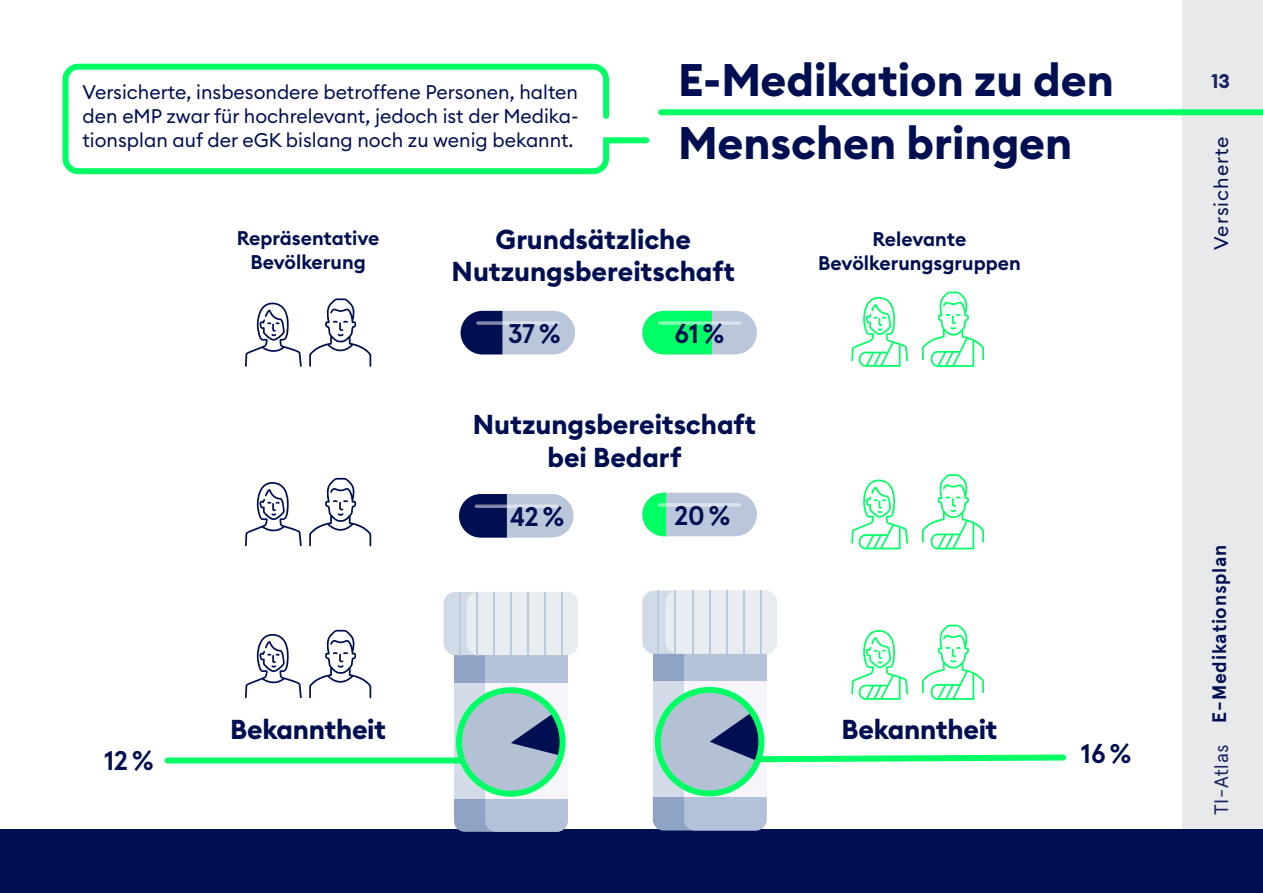
<style>
.page{position:relative;width:1263px;height:893px;background:#fff}
.page>*{position:absolute;margin:0;border:0;box-sizing:border-box;transform-origin:0 0}
.t1{font:700 45px/63px "Euclid Circular B";color:#000e52}
.t2{font:700 27px/32.4px "Euclid Circular B";letter-spacing:-.005em;color:#000e52;text-align:center}
.t3{font:700 27px "Apercu Pro";letter-spacing:-.005em;color:#000e52}
.t4{font:19.5px/24px "Euclid Circular B";color:#000e52;text-align:justify}
.t5{font:600 19.5px/24px "Euclid Circular B";color:#000e52;text-align:center}
.t6{font:700 19.5px "Apercu Pro";letter-spacing:.04em;color:#000e52}
.t7{font:19.5px "Euclid Circular B";letter-spacing:.05em;color:#000e52}
.t8{font:19.5px "Apercu Pro";letter-spacing:.03em;color:#1a2663}
.t9{font:700 19.5px "Euclid Circular B";color:#1a2663}
</style>
<div class="page">
<hr style="left:0;top:0;width:1px;height:893px;background:#f0f3f5">
<div style="left:1182px;top:0;width:81px;height:893px;background:#e7e9ea"></div>
<div style="left:0;top:829px;width:1263px;height:64px;background:#000e52"></div>
<div style="left:661px;top:109px;width:602px;height:6px;background:#00ff64"></div>
<div style="left:642px;top:311px;width:115px;height:43px;background:#bac7db;border-radius:22px"></div>
<svg style="left:642px;top:311px;width:70px;height:43px;background:#13fe6f"></svg>
<svg style="left:658px;top:321px;width:83px;height:4px"></svg>
<svg style="left:851px;top:297px;width:57px;height:70px"></svg>
<svg style="left:922px;top:291px;width:62px;height:76px"></svg>
<div style="left:642px;top:591px;width:135px;height:63px;background:#d1dbe8;border-radius:12px"></div>
<div style="left:666px;top:591px;width:111px;height:63px;background:#e8edf2;border-radius:12px"></div>
<hr style="left:760px;top:591px;width:2px;height:63px;background:#bac9db">
<hr style="left:743px;top:591px;width:2px;height:63px;background:#bac9db">
<hr style="left:726px;top:591px;width:2px;height:63px;background:#bac9db">
<hr style="left:657px;top:591px;width:2px;height:63px;background:#bac9db">
<hr style="left:691px;top:591px;width:2px;height:63px;background:#bac9db">
<hr style="left:709px;top:591px;width:1px;height:63px;background:#bac9db">
<hr style="left:674px;top:591px;width:2px;height:63px;background:#bac9db">
<svg style="left:650px;top:625px;width:416px;height:205px"></svg>
<div style="left:454px;top:655px;width:114px;height:28px;background:#8fa3c4"></div>
<div style="left:485px;top:655px;width:83px;height:28px;background:#b3c2d9"></div>
<svg style="left:454px;top:798px;width:114px;height:34px;background:#a9b9d2"></svg>
<div style="left:454px;top:683px;width:114px;height:115px;background:#d4dbe8"></div>
<div style="left:485px;top:683px;width:83px;height:115px;background:#f5f5fa"></div>
<div style="left:444px;top:592px;width:134px;height:63px;background:#d1dbe8;border-radius:12px"></div>
<div style="left:467px;top:592px;width:111px;height:63px;background:#e8edf2;border-radius:12px"></div>
<hr style="left:561px;top:592px;width:2px;height:63px;background:#bac9db">
<hr style="left:544px;top:592px;width:2px;height:63px;background:#bac9db">
<hr style="left:527px;top:592px;width:2px;height:63px;background:#bac9db">
<hr style="left:459px;top:592px;width:1px;height:63px;background:#bac9db">
<hr style="left:493px;top:592px;width:2px;height:63px;background:#bac9db">
<hr style="left:510px;top:592px;width:2px;height:63px;background:#bac9db">
<hr style="left:476px;top:592px;width:2px;height:63px;background:#bac9db">
<div style="left:168px;top:757px;width:295px;height:6px;background:#00ff64"></div>
<svg style="left:851px;top:480px;width:57px;height:69px"></svg>
<svg style="left:922px;top:474px;width:62px;height:75px"></svg>
<svg style="left:309px;top:298px;width:62px;height:69px"></svg>
<svg style="left:245px;top:303px;width:57px;height:64px"></svg>
<svg style="left:309px;top:478px;width:62px;height:68px"></svg>
<svg style="left:245px;top:482px;width:57px;height:64px"></svg>
<svg style="left:309px;top:630px;width:62px;height:68px"></svg>
<svg style="left:245px;top:634px;width:57px;height:64px"></svg>
<div style="left:642px;top:493px;width:115px;height:43px;background:#bac7db;border-radius:22px"></div>
<svg style="left:642px;top:493px;width:24px;height:43px"></svg>
<svg style="left:658px;top:503px;width:83px;height:4px"></svg>
<div style="left:459px;top:494px;width:114px;height:44px;background:#bac7db;border-radius:22px"></div>
<svg style="left:459px;top:494px;width:48px;height:44px;background:#1c2965"></svg>
<svg style="left:475px;top:504px;width:83px;height:4px"></svg>
<div style="left:461px;top:311px;width:114px;height:43px;background:#bac7db;border-radius:22px"></div>
<svg style="left:461px;top:311px;width:41px;height:43px;background:#1b2764"></svg>
<svg style="left:476px;top:321px;width:83px;height:4px"></svg>
<div style="left:458px;top:691px;width:105px;height:104px;background:#b4c1d4;border-radius:50%"></div>
<svg style="left:511px;top:713px;width:53px;height:43px"></svg>
<div style="left:456px;top:687px;width:110px;height:110px;border:6px solid #00ff64;border-radius:50%"></div>
<div style="left:63px;top:64px;width:546px;height:110px;border:6px solid #00ff64;border-radius:13px"></div>
<hr style="left:0;top:0;width:1px;height:63px;background:#00ff64">
<p class="t4" style="left:83px;top:80px;width:498px">Versicherte, insbesondere betroffene Personen, halten den eMP zwar für hochrelevant, jedoch ist der Medika&shy;tionsplan auf der eGK bislang noch zu wenig bekannt.</p>
<h1 class="t1" style="left:678px;top:49px;width:437px">E-Medikation zu den<br>Menschen bringen</h1>
<h2 class="t3" style="left:104px;top:739px;width:52px">12%</h2>
<p class="t5" style="left:237px;top:226px;width:144px">Repräsentative<br>Bevölkerung</p>
<h2 class="t2" style="left:452px;top:223px;width:285px">Grundsätzliche<br>Nutzungsbereitschaft</h2>
<p class="t5" style="left:818px;top:227px;width:204px">Relevante<br>Bevölkerungsgruppen</p>
<h2 class="t3" style="left:508px;top:313px;width:55px">37%</h2>
<h2 class="t3" style="left:674px;top:313px;width:52px">61%</h2>
<h2 class="t2" style="left:473px;top:409px;width:285px">Nutzungsbereitschaft bei Bedarf</h2>
<h2 class="t3" style="left:509px;top:495px;width:57px">42%</h2>
<h2 class="t3" style="left:675px;top:495px;width:58px">20%</h2>
<h2 class="t2" style="left:230px;top:714px;width:157px">Bekanntheit</h2>
<h2 class="t2" style="left:841px;top:714px;width:157px">Bekanntheit</h2>
<h2 class="t3" style="left:1080px;top:732px;width:53px">16%</h2>
<p class="t9" style="left:1211px;top:68px;width:20px">13</p>
<p class="t7" style="left:1209px;top:250px;width:115px;rotate:-90deg">Versicherte</p>
<p class="t6" style="left:1204px;top:723px;width:179px;rotate:-90deg">E-Medikationsplan</p>
<p class="t8" style="left:1206px;top:815px;width:72px;rotate:-90deg">TI-Atlas</p>
</div>
